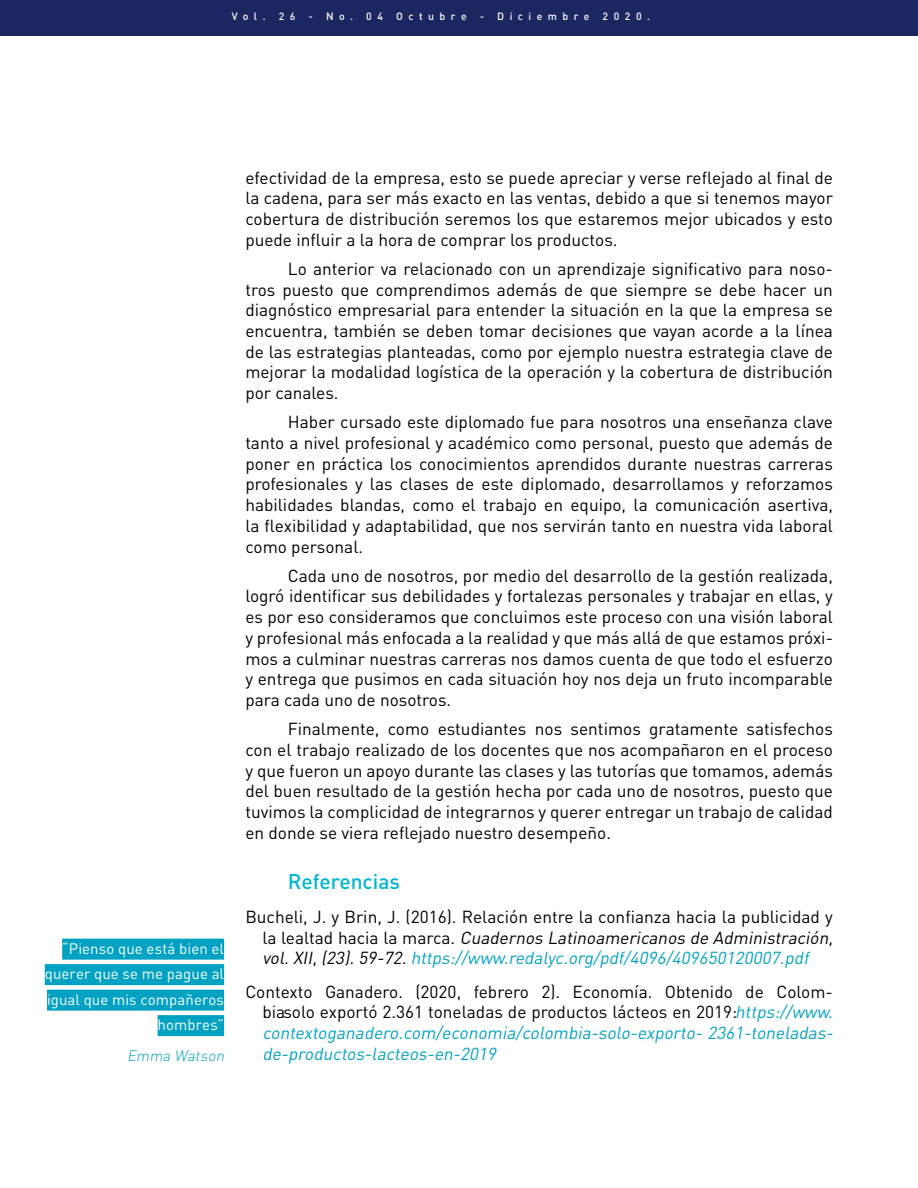
<style>
.page{position:relative;width:918px;height:1188px;background:#fff}
.page>*{position:absolute;margin:0;border:0;box-sizing:border-box;transform-origin:0 0}
.t1{font:500 21px "DIN Pro";color:#00b5d0}
.t2{font:17.25px/20.7px "DIN Pro";color:#000;text-align:justify}
.t3{font:15px/25.5px "DIN Pro";letter-spacing:.005em;color:#fff;text-align:right}
.t4{font:italic 300 15px "DIN Pro";color:#00a2c4}
.t5{font:500 10.5px "DIN Pro";letter-spacing:.525em;color:#fff}
.s1{font-style:italic}
.s2{font-style:italic;color:#00a2c4}
</style>
<div class="page">
<div style="left:0;top:0;width:918px;height:36px;background:#1a2760"></div>
<div style="left:62px;top:939px;width:162px;height:21px;background:#00a2c4"></div>
<div style="left:45px;top:964px;width:179px;height:21px;background:#00a2c4"></div>
<div style="left:47px;top:990px;width:177px;height:21px;background:#00a2c4"></div>
<div style="left:158px;top:1015px;width:66px;height:21px;background:#00a2c4"></div>
<p class="t5" style="left:232px;top:9px;width:420px">Vol. 26 - No. 04 Octubre - Diciembre 2020.</p>
<p class="t3" style="left:45px;top:935px;width:181px">“Pienso que está bien el querer que se me pague al igual que mis compañeros hombres”</p>
<p class="t4" style="left:127px;top:1045px;width:102px">Emma Watson</p>
<p class="t2" style="left:245px;top:166px;width:589px">efectividad de la empresa, esto se puede apreciar y verse reflejado al final de la cadena, para ser más exacto en las ventas, debido a que si tenemos mayor cobertura de distribución seremos los que estaremos mejor ubicados y esto puede influir a la hora de comprar los productos.</p>
<p class="t2" style="left:245px;top:258px;width:589px;text-indent:43px">Lo anterior va relacionado con un aprendizaje significativo para noso&shy;tros puesto que comprendimos además de que siempre se debe hacer un diagnóstico empresarial para entender la situación en la que la empresa se encuentra, también se deben tomar decisiones que vayan acorde a la línea de las estrategias planteadas, como por ejemplo nuestra estrategia clave de mejorar la modalidad logística de la operación y la cobertura de distribución por canales.</p>
<p class="t2" style="left:245px;top:411px;width:589px;text-indent:43px">Haber cursado este diplomado fue para nosotros una enseñanza clave tanto a nivel profesional y académico como personal, puesto que además de poner en práctica los conocimientos aprendidos durante nuestras carreras profesionales y las clases de este diplomado, desarrollamos y reforzamos habilidades blandas, como el trabajo en equipo, la comunicación asertiva, la flexibilidad y adaptabilidad, que nos servirán tanto en nuestra vida laboral como personal.</p>
<p class="t2" style="left:245px;top:565px;width:589px;text-indent:43px">Cada uno de nosotros, por medio del desarrollo de la gestión realizada, logró identificar sus debilidades y fortalezas personales y trabajar en ellas, y es por eso consideramos que concluimos este proceso con una visión laboral y profesional más enfocada a la realidad y que más allá de que estamos próxi&shy;mos a culminar nuestras carreras nos damos cuenta de que todo el esfuerzo y entrega que pusimos en cada situación hoy nos deja un fruto incomparable para cada uno de nosotros.</p>
<p class="t2" style="left:245px;top:718px;width:589px;text-indent:43px">Finalmente, como estudiantes nos sentimos gratamente satisfechos con el trabajo realizado de los docentes que nos acompañaron en el proceso y que fueron un apoyo durante las clases y las tutorías que tomamos, además del buen resultado de la gestión hecha por cada uno de nosotros, puesto que tuvimos la complicidad de integrarnos y querer entregar un trabajo de calidad en donde se viera reflejado nuestro desempeño.</p>
<p class="t1" style="left:288px;top:868px;width:114px">Referencias</p>
<p class="t2" style="left:262px;top:906px;width:576px;text-align:left;text-indent:-17px">Bucheli, J. y Brin, J. (2016). Relación entre la confianza hacia la publicidad y la le a lt a d h a c i a la m a rca . <span class="s1">Cuadernos Latinoamericanos de Administración, vol.XII,(23).59-72.</span> <span class="s2">https://www.redalyc.org/pdf/4096/409650120007.pdf</span></p>
<p class="t2" style="left:262px;top:980px;width:576px;text-align:left;text-indent:-17px">Contexto Ganadero. (2020, febrero 2). Economía. Obtenido de Colom&shy;bia solo exportó 2.361 toneladas de productos lácteos en 2019: <span class="s2">https://www. contextoganadero.com/economia/colombia-solo-exporto- 2361-toneladas&shy;de-productos-lacteos-en-2019</span></p>
</div>
